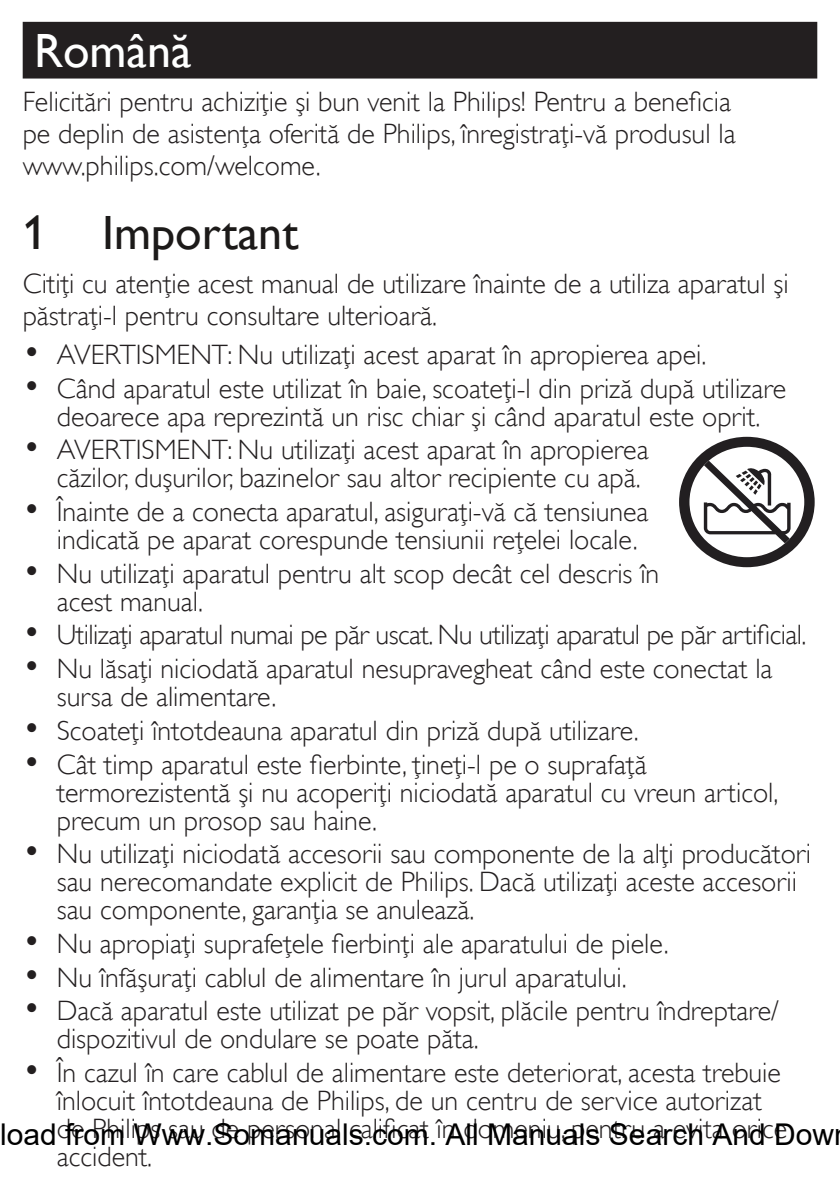
<style>
.page{position:relative;width:840px;height:1191px;background:#fff}
.page>*{position:absolute;margin:0;border:0;box-sizing:border-box;transform-origin:0 0}
.t1{font:48px "Gill Sans Alt One WGL";color:#1c1a19}
.t2{font:48px "Gill Sans Alt One WGL";color:#fff}
.t3{font:30px "Arial";color:#000}
.t4{font:28px/28px "Gill Sans Alt One WGL Light";color:#231f20}
.t5{font:28px "Gill Sans Alt One WGL Light";letter-spacing:-.02em;color:#231f20}
.s1{font-size:36px}
</style>
<div class="page">
<div style="left:23px;top:22px;width:793px;height:57px;background:#231f20"></div>
<div style="left:678px;top:437px;width:136px;height:130px;background:#221f21;border-radius:50%"></div>
<div style="left:689px;top:447px;width:114px;height:110px;background:#fff;border-radius:50%"></div>
<svg style="left:694px;top:451px;width:102px;height:99px"></svg>
<h1 class="t2" style="left:34px;top:18px;width:159px">Română</h1>
<p class="t4" style="left:23px;top:85px;width:714px;line-height:32px">Felicitări pentru achiziţie şi bun venit la Philips! Pentru a beneficia pe deplin de asistenţa oferită de Philips, înregistraţi-vă produsul la www.philips.com/welcome.</p>
<h1 class="t1" style="left:23px;top:200px;width:277px">1 Important</h1>
<p class="t4" style="left:23px;top:267px;width:767px;line-height:32px">Citiţi cu atenţie acest manual de utilizare înainte de a utiliza aparatul şi păstraţi-l pentru consultare ulterioară.</p>
<p class="t4" style="left:23px;top:341px;width:684px"><span class="s1">•</span> AVERTISMENT: Nu utilizaţi acest aparat în apropierea apei.</p>
<p class="t4" style="left:23px;top:374px;width:764px;text-align:center"><span class="s1">•</span> Când aparatul este utilizat în baie, scoateţi-l din priză după utilizare deoarece apa reprezintă un risc chiar şi când aparatul este oprit.</p>
<p class="t4" style="left:23px;top:436px;width:627px;text-align:right"><span class="s1">•</span> AVERTISMENT: Nu utilizaţi acest aparat în apropierea căzilor, duşurilor, bazinelor sau altor recipiente cu apă.</p>
<p class="t4" style="left:57px;top:498px;width:593px;text-indent:-34px"><span class="s1">•</span> Înainte de a conecta aparatul, asiguraţi-vă că tensiunea indicată pe aparat corespunde tensiunii reţelei locale.</p>
<p class="t4" style="left:57px;top:559px;width:603px;text-indent:-34px"><span class="s1">•</span> Nu utilizaţi aparatul pentru alt scop decât cel descris în acest manual.</p>
<p class="t5" style="left:23px;top:616px;width:785px"><span class="s1">•</span> Utilizaţi aparatul numai pe păr uscat. Nu utilizaţi aparatul pe păr artificial.</p>
<p class="t4" style="left:57px;top:655px;width:717px;text-indent:-34px"><span class="s1">•</span> Nu lăsaţi niciodată aparatul nesupravegheat când este conectat la sursa de alimentare.</p>
<p class="t4" style="left:23px;top:716px;width:617px"><span class="s1">•</span> Scoateţi întotdeauna aparatul din priză după utilizare.</p>
<p class="t4" style="left:57px;top:750px;width:722px;text-indent:-34px"><span class="s1">•</span> Cât timp aparatul este fierbinte, ţineţi-l pe o suprafaţă termorezistentă şi nu acoperiţi niciodată aparatul cu vreun articol, precum un prosop sau haine.</p>
<p class="t4" style="left:57px;top:840px;width:755px;text-indent:-34px"><span class="s1">•</span> Nu utilizaţi niciodată accesorii sau componente de la alţi producători sau nerecomandate explicit de Philips. Dacă utilizaţi aceste accesorii sau componente, garanţia se anulează.</p>
<p class="t4" style="left:23px;top:929px;width:647px"><span class="s1">•</span> Nu apropiaţi suprafeţele fierbinţi ale aparatului de piele.</p>
<p class="t4" style="left:23px;top:963px;width:605px"><span class="s1">•</span> Nu înfăşuraţi cablul de alimentare în jurul aparatului.</p>
<p class="t4" style="left:57px;top:997px;width:723px;text-indent:-34px"><span class="s1">•</span> Dacă aparatul este utilizat pe păr vopsit, plăcile pentru îndreptare/ dispozitivul de ondulare se poate păta.</p>
<p class="t4" style="left:57px;top:1058px;width:731px;text-indent:-34px"><span class="s1">•</span> În cazul în care cablul de alimentare este deteriorat, acesta trebuie înlocuit întotdeauna de Philips, de un centru de service autorizat de Philips sau de personal calificat în domeniu, pentru a evita orice accident.</p>
<p class="t3" style="left:0;top:1117px;width:835px">load from Www.Somanuals.com. All Manuals Search And Dow</p>
</div>
